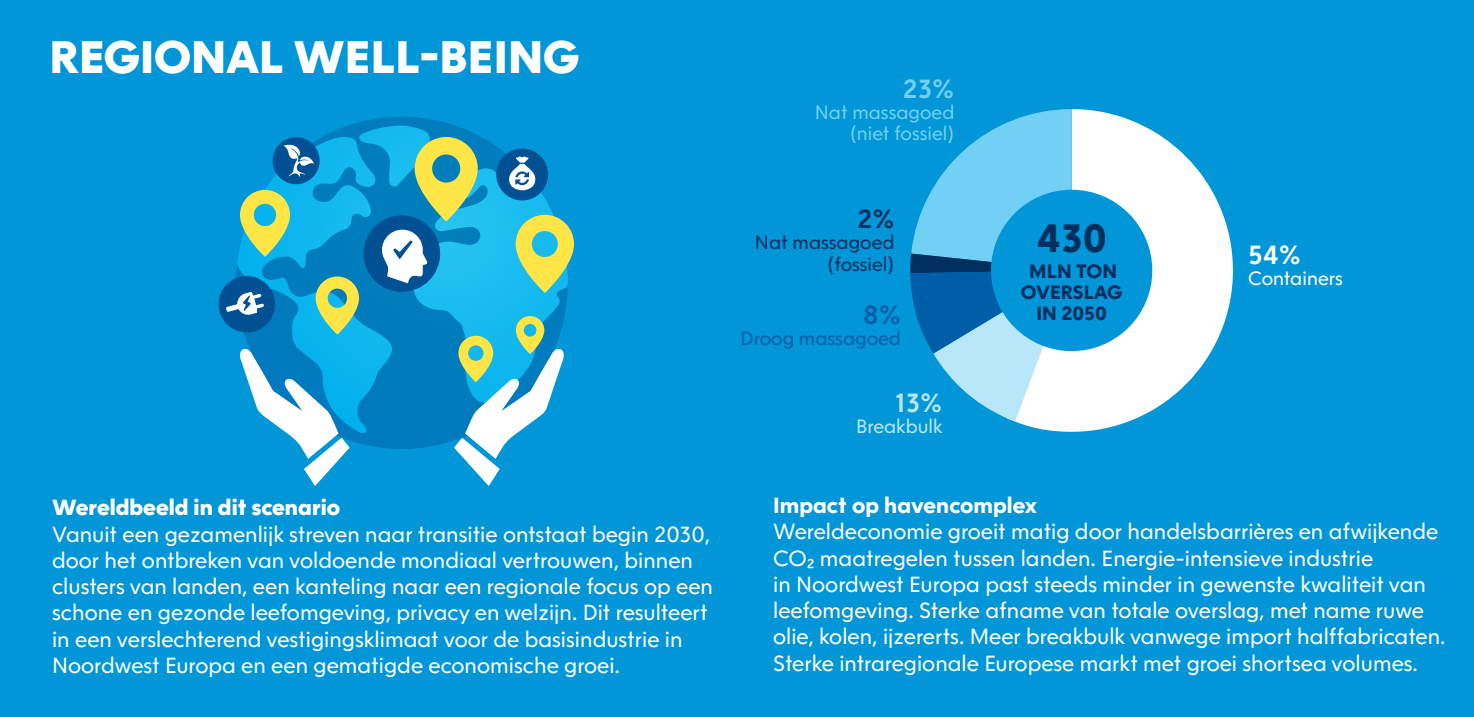
<style>
.page{position:relative;width:1474px;height:717px;background:#fff}
.page>*{position:absolute;margin:0;border:0;box-sizing:border-box;transform-origin:0 0}
.t1{font:800 45.5px "NLRTM";color:#fff}
.t2{font:700 39.38px "NLRTM";color:#002e5e}
.t3{font:600 26.25px "NLRTM";color:#72d0f4}
.t4{font:600 26.25px "NLRTM";color:#bae6f9}
.t5{font:600 26.25px "NLRTM";color:#fff}
.t6{font:600 26.25px "NLRTM";color:#005da8}
.t7{font:600 26.25px "NLRTM";color:#002e5e}
.t8{font:21.88px/26.2px "NLRTM";color:#fff}
.t9{font:800 21.88px "NLRTM";color:#fff}
.t10{font:700 21.88px "NLRTM";color:#fff}
.t11{font:19.25px/21px "NLRTM";color:#72d0f4;text-align:right}
.t12{font:19.25px/21px "NLRTM";color:#002e5e;text-align:right}
.t13{font:700 19.25px/21px "NLRTM";color:#002e5e;text-align:center}
.t14{font:19.25px "NLRTM";color:#005da8}
.t15{font:19.25px "NLRTM";color:#fff}
.t16{font:19.25px "NLRTM";color:#bae6f9}
</style>
<div class="page">
<div style="left:0;top:0;width:1473px;height:716px;background:#0096d7"></div>
<svg style="left:351px;top:117px;width:102px;height:8px"></svg>
<svg style="left:1013px;top:109px;width:219px;height:322px;fill:#fff"></svg>
<svg style="left:910px;top:109px;width:161px;height:312px"></svg>
<div style="left:991px;top:190px;width:161px;height:161px;background:#0096d7;border-radius:50%"></div>
<div style="left:219px;top:276px;width:56px;height:56px;background:#005093;border-radius:50%"></div>
<svg style="left:226px;top:125px;width:348px;height:361px"></svg>
<h1 class="t1" style="left:50px;top:28px;width:531px">REGIONAL WELL-BEING</h1>
<p class="t9" style="left:52px;top:494px;width:290px">Wereldbeeld in dit scenario</p>
<p class="t8" style="left:52px;top:520px;width:662px">Vanuit een gezamenlijk streven naar transitie ontstaat begin 2030, door het ontbreken van voldoende mondiaal vertrouwen, binnen clusters van landen, een kanteling naar een regionale focus op een schone en gezonde leefomgeving, privacy en welzijn. Dit resulteert in een verslechterend vestigingsklimaat voor de basisindustrie in Noordwest Europa en een gematigde economische groei.</p>
<p class="t3" style="left:903px;top:73px;width:53px">23%</p>
<p class="t11" style="left:814px;top:101px;width:141px">Nat massagoed (niet fossiel)</p>
<p class="t7" style="left:857px;top:203px;width:39px">2%</p>
<p class="t12" style="left:755px;top:232px;width:141px">Nat massagoed (fossiel)</p>
<p class="t5" style="left:1248px;top:238px;width:54px">54%</p>
<h2 class="t2" style="left:1036px;top:214px;width:72px">430</h2>
<p class="t13" style="left:1029px;top:260px;width:89px">MLN TON</p>
<p class="t15" style="left:1248px;top:266px;width:96px">Containers</p>
<p class="t13" style="left:1020px;top:281px;width:103px">OVERSLAG<br>IN 2050</p>
<p class="t6" style="left:863px;top:299px;width:39px">8%</p>
<p class="t14" style="left:740px;top:327px;width:162px">Droog massagoed</p>
<p class="t4" style="left:895px;top:387px;width:49px">13%</p>
<p class="t16" style="left:856px;top:415px;width:88px">Breakbulk</p>
<p class="t10" style="left:773px;top:492px;width:265px">Impact op havencomplex</p>
<p class="t8" style="left:773px;top:518px;width:674px">Wereldeconomie groeit matig door handelsbarrières en afwijkende CO₂ maatregelen tussen landen. Energie-intensieve industrie<br>in Noordwest Europa past steeds minder in gewenste kwaliteit van leefomgeving. Sterke afname van totale overslag, met name ruwe olie, kolen, ijzererts. Meer breakbulk vanwege import halffabricaten.<br>Sterke intraregionale Europese markt met groei shortsea volumes.</p>
</div>
